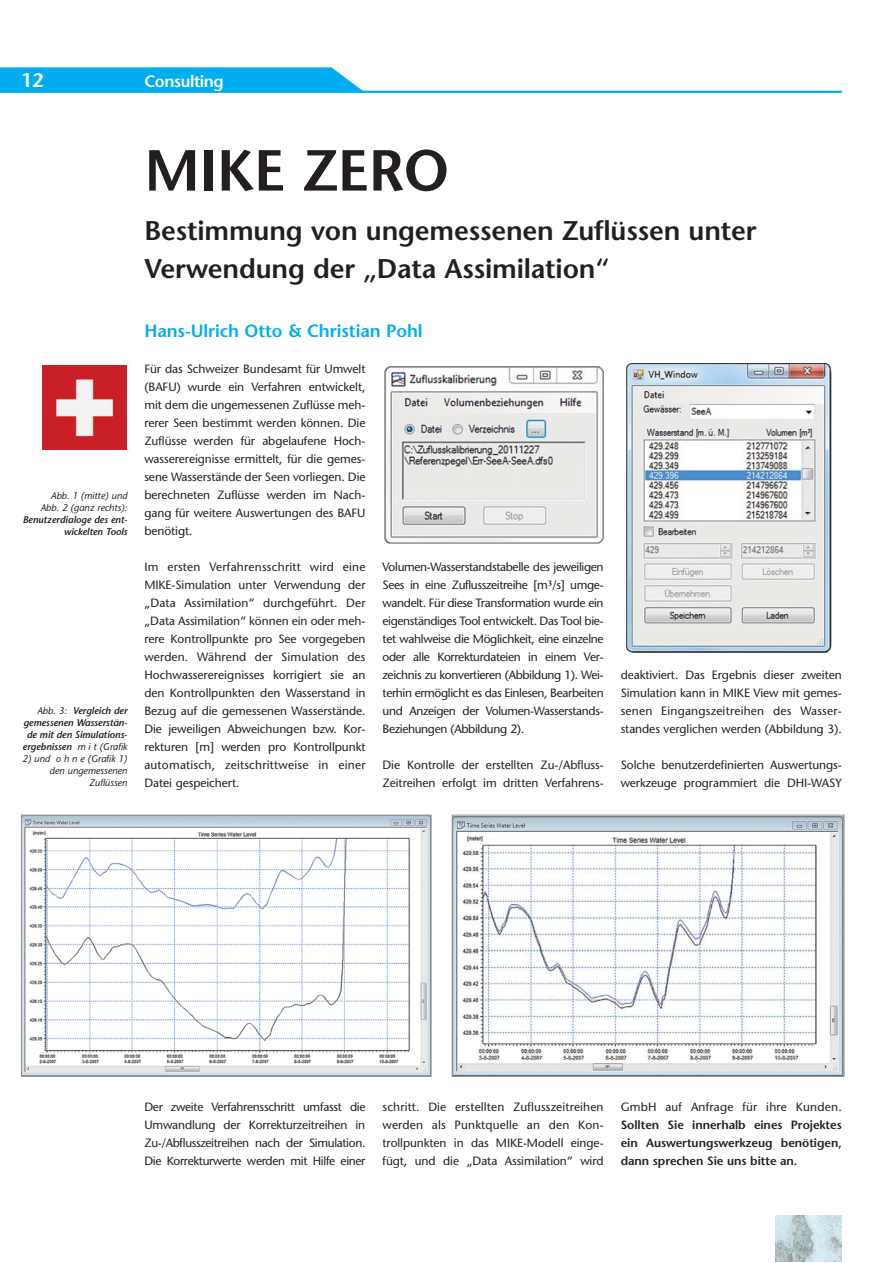
<style>
.page{position:relative;width:893px;height:1263px;background:#fff}
.page>*{position:absolute;margin:0;border:0;box-sizing:border-box;transform-origin:0 0}
.t1{font:600 57.75px "Stone Sans";letter-spacing:-.005em;color:#231f20}
.t2{font:600 27px/37.5px "Stone Sans";letter-spacing:-.005em;color:#231f20}
.t3{font:600 19.5px "Stone Sans";color:#fff}
.t4{font:600 17.7px "Stone Sans";letter-spacing:-.005em;color:#00aeef}
.t5{font:600 16.5px "Stone Sans";letter-spacing:-.03em;color:#fff}
.t6{font:12px/18px "Stone Sans";letter-spacing:-.005em;color:#231f20;text-align:justify}
.t7{font:600 12px/18px "Stone Sans";letter-spacing:-.005em;color:#231f20;text-align:justify}
.t8{font:12px "Stone Sans";letter-spacing:.015em;color:#231f20}
.t9{font:italic 600 9.75px/12px "Stone Sans";letter-spacing:-.005em;color:#231f20;text-align:right}
.t10{font:italic 9.75px/12px "Stone Sans";letter-spacing:-.005em;color:#231f20;text-align:right}
.s1{font-weight:400}
</style>
<div class="page">
<svg style="left:0;top:67px;width:365px;height:26px;background:#0fb3ef"></svg>
<hr style="left:359px;top:91px;width:483px;height:2px;background:#00aeef">
<img style="left:775px;top:1215px;width:67px;height:47px">
<img style="left:23px;top:817px;width:406px;height:258px">
<div style="left:21px;top:815px;width:410px;height:262px;border:1px solid #939598"></div>
<img style="left:454px;top:817px;width:388px;height:258px">
<div style="left:452px;top:815px;width:392px;height:262px;border:1px solid #939598"></div>
<img style="left:626px;top:364px;width:206px;height:288px">
<img style="left:384px;top:367px;width:220px;height:177px">
<div style="left:42px;top:365px;width:85px;height:85px;background:#c82026"></div>
<img style="left:56px;top:379px;width:57px;height:58px">
<h3 class="t3" style="left:21px;top:73px;width:24px">12</h3>
<h3 class="t5" style="left:144px;top:74px;width:81px">Consulting</h3>
<h1 class="t1" style="left:144px;top:148px;width:306px">MIKE ZERO</h1>
<p class="t10" style="left:40px;top:490px;width:88px">Abb. 1 (mitte) und<br>Abb. 2 (ganz rechts):</p>
<p class="t9" style="left:23px;top:514px;width:106px">Benutzerdialoge des ent&shy;wickelten Tools</p>
<p class="t9" style="left:23px;top:706px;width:106px"><span class="s1">Abb. 3:</span> Vergleich der gemessenen Wasser stän - de mit den Simulations - ergeb nissen <span class="s1">m i t (Grafik</span></p>
<p class="t10" style="left:22px;top:754px;width:107px">2) und o h n e (Grafik 1) den ungemessenen<br>Zuflüssen</p>
<h2 class="t2" style="left:144px;top:215px;width:614px">Bestimmung von ungemessenen Zuflüssen unter<br>Verwendung der „Data Assimilation“</h2>
<h3 class="t4" style="left:144px;top:324px;width:280px">Hans-Ulrich Otto &amp; Christian Pohl</h3>
<p class="t6" style="left:144px;top:361px;width:223px">Für das Schweizer Bundesamt für Umwelt (BAFU) wurde ein Verfahren entwickelt, mit dem die ungemessenen Zuflüsse meh&shy;rerer Seen bestimmt werden können. Die Zuflüsse werden für abgelaufene Hoch - wasserereignisse ermittelt, für die gemes&shy;sene Wasserstände der Seen vorliegen. Die berechneten Zuflüsse werden im Nach - gang für weitere Auswertungen des BAFU benötigt.</p>
<p class="t6" style="left:144px;top:559px;width:223px">Im ersten Verfahrensschritt wird eine MIKE-Simulation unter Verwendung der „Data Assimilation“ durchgeführt. Der „Data Assimilation“ können ein oder meh&shy;rere Kontrollpunkte pro See vorgegeben werden. Während der Simulation des Hochwasserereignisses korrigiert sie an den Kontrollpunkten den Wasserstand in Bezug auf die gemessenen Wasserstände.<br>Die jeweiligen Abweichungen bzw. Kor - rekturen [m] werden pro Kontrollpunkt automatisch, zeitschrittweise in einer Datei gespeichert.</p>
<p class="t6" style="left:382px;top:559px;width:223px">Volumen-Wasserstandstabelle des jeweiligen Sees in eine Zuflusszeitreihe [m³/s] umge&shy;wandelt. Für diese Transformation wurde ein eigenständiges Tool entwickelt. Das Tool bie&shy;tet wahlweise die Möglichkeit, eine einzelne oder alle Korrekturdateien in einem Ver - zeichnis zu konvertieren (Ab bildung 1). Wei - terhin ermöglicht es das Einlesen, Bearbeiten und Anzeigen der Volumen-Wasserstands-Beziehungen (Ab bildung 2).</p>
<p class="t6" style="left:382px;top:757px;width:223px">Die Kontrolle der erstellten Zu-/Abfluss-<br>Zeitreihen erfolgt im dritten Verfah rens -</p>
<p class="t6" style="left:621px;top:667px;width:223px">deaktiviert. Das Ergebnis dieser zweiten Simulation kann in MIKE View mit gemes&shy;senen Eingangszeitreihen des Wasser - standes verglichen werden (Abbildung 3).</p>
<p class="t6" style="left:621px;top:757px;width:223px">Solche benutzerdefinierten Auswertungs - werkzeuge programmiert die DHI-WASY</p>
<p class="t6" style="left:144px;top:1099px;width:223px">Der zweite Verfahrensschritt umfasst die Umwandlung der Korrekturzeitreihen in Zu-/ Abflusszeitreihen nach der Simulation.<br>Die Korrekturwerte werden mit Hilfe einer</p>
<p class="t6" style="left:382px;top:1099px;width:223px">schritt. Die erstellten Zuflusszeitreihen werden als Punktquelle an den Kon - trollpunkten in das MIKE-Modell einge&shy;fügt, und die „Data Assimilation“ wird</p>
<p class="t8" style="left:621px;top:1102px;width:223px">GmbH auf Anfrage für ihre Kunden.</p>
<p class="t7" style="left:621px;top:1117px;width:223px">Sollten Sie innerhalb eines Projektes ein Auswertungswerkzeug benötigen, dann sprechen Sie uns bitte an.</p>
</div>
